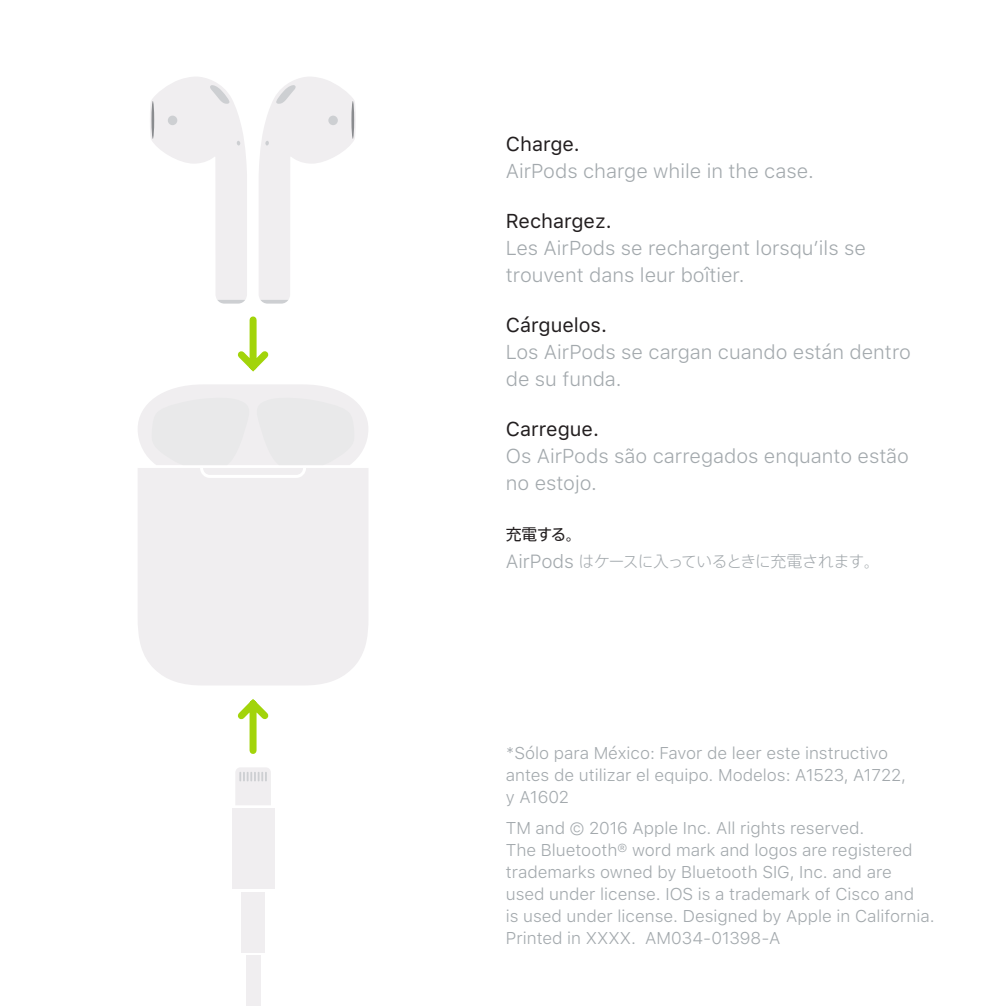
<style>
.page{position:relative;width:998px;height:1006px;background:#fff}
.page>*{position:absolute;margin:0;border:0;box-sizing:border-box;transform-origin:0 0}
.Body{font:300 20px/27.2px "SFUI Text";color:#a3a9ad}
.t1{font:20px "SFUI Text";color:#231f20}
.Body_J{font:100 20px "Apple TP";color:#a3a9ad}
.Header_-_J{font:20px "Apple TP Text";color:#231f20}
.Copyright{font:300 16.8px/22px "SFUI Text";color:#a3a9ad}
.s1{font-family:"SFUI Text";font-weight:300;font-size:19.2px}
</style>
<div class="page">
<div style="left:246px;top:955px;width:15px;height:51px;background:#f0eef0"></div>
<svg style="left:235px;top:767px;width:36px;height:38px"></svg>
<div style="left:232px;top:808px;width:42px;height:81px;background:#f0eef0"></div>
<div style="left:241px;top:892px;width:24px;height:60px;background:#f0eef0"></div>
<svg style="left:138px;top:384px;width:230px;height:81px;background:#edeced"></svg>
<div style="left:138px;top:468px;width:230px;height:217px;background:#f0eef0"></div>
<svg style="left:237px;top:316px;width:32px;height:56px"></svg>
<svg style="left:237px;top:699px;width:32px;height:55px"></svg>
<svg style="left:150px;top:77px;width:97px;height:227px"></svg>
<svg style="left:259px;top:77px;width:97px;height:227px"></svg>
<p class="t1" style="left:506px;top:129px;width:76px">Charge.</p>
<p class="Body" style="left:506px;top:157px;width:310px">AirPods charge while in the case.</p>
<p class="t1" style="left:506px;top:207px;width:107px">Rechargez.</p>
<p class="Body" style="left:506px;top:235px;width:362px">Les AirPods se rechargent lorsqu’ils se trouvent dans leur boîtier.</p>
<p class="t1" style="left:506px;top:311px;width:103px">Cárguelos.</p>
<p class="Body" style="left:506px;top:339px;width:407px">Los AirPods se cargan cuando están dentro de su funda.</p>
<p class="t1" style="left:506px;top:415px;width:95px">Carregue.</p>
<p class="Body" style="left:506px;top:443px;width:405px">Os AirPods são carregados enquanto estão no estojo.</p>
<p class="Header_-_J" style="left:506px;top:521px;width:71px">充電する。</p>
<p class="Body_J" style="left:506px;top:548px;width:369px"><span class="s1">AirPods</span> はケースに入っているときに充電されます。</p>
<p class="Copyright" style="left:506px;top:742px;width:402px">*Sólo para México: Favor de leer este instructivo antes de utilizar el equipo. Modelos: A1523, A1722, y A1602</p>
<p class="Copyright" style="left:506px;top:817px;width:430px">TM and © 2016 Apple Inc. All rights reserved.<br>The Bluetooth® word mark and logos are registered trademarks owned by Bluetooth SIG, Inc. and are used under license. IOS is a trademark of Cisco and<br>is used under license. Designed by Apple in California.<br>Printed in XXXX. AM034-01398-A</p>
</div>
